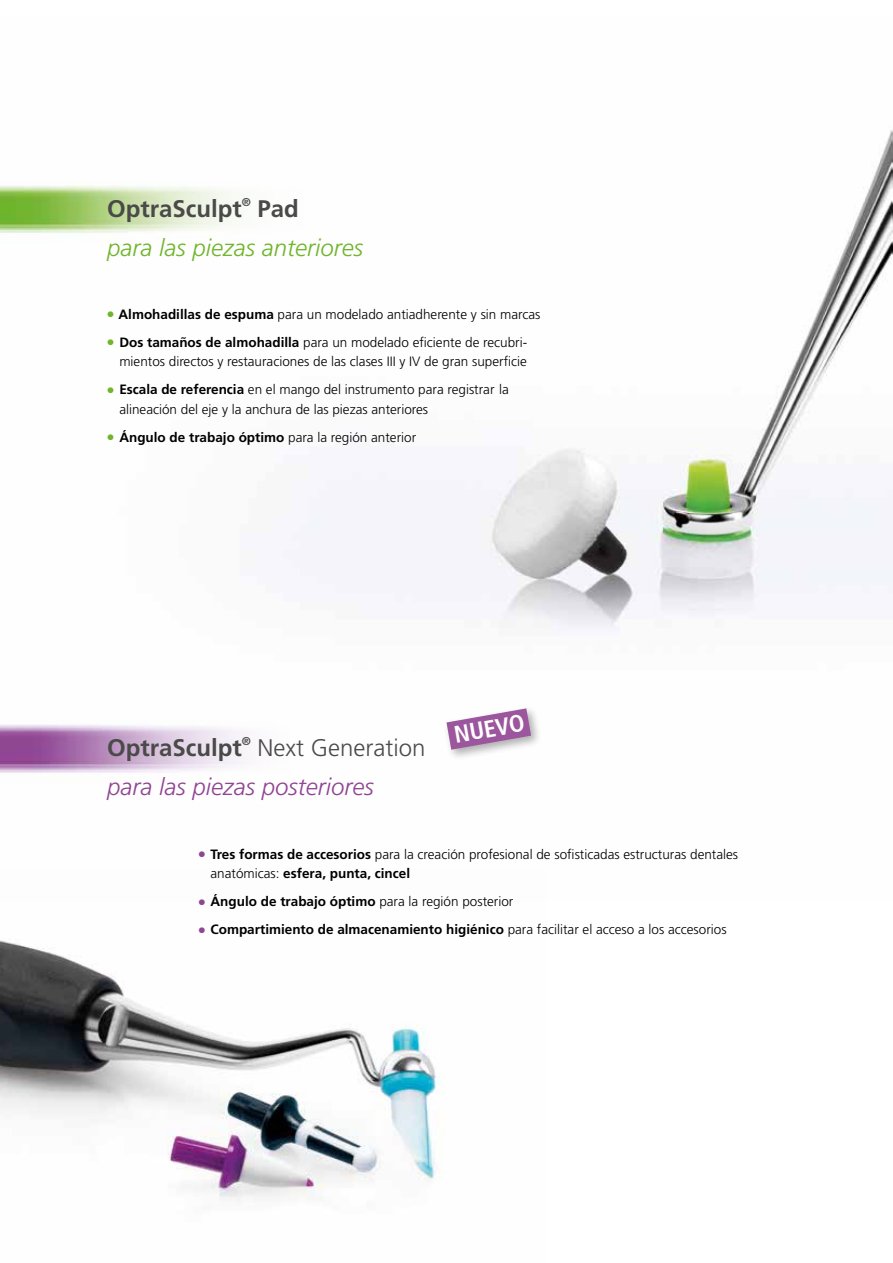
<style>
.page{position:relative;width:893px;height:1263px;background:#fff}
.page>*{position:absolute;margin:0;border:0;box-sizing:border-box;transform-origin:0 0}
.t1{font:700 24px "Frutiger";color:#4a4a49}
.t2{font:italic 300 24px "Frutiger";color:#904493}
.t3{font:italic 300 24px "Frutiger";color:#70b52c}
.t4{font:300 24px "Frutiger";color:#4a4a49}
.t5{font:700 condensed 24px "Frutiger";color:#fff}
.t6{font:300 13.5px/19.5px "Frutiger";color:#000}
.t7{font:700 13.5px "Frutiger";color:#000}
.t8{font:700 11.4px "Frutiger";color:#4a4a49}
.s1{font-size:16.5px;color:#70b52c}
.s2{font-weight:700}
.s3{font-weight:300;font-size:16.5px;color:#70b52c}
.s4{font-weight:300}
.s5{font-size:16.5px;color:#904493}
.s6{font-weight:300;font-size:16.5px;color:#904493}
</style>
<div class="page">
<img style="left:283px;top:130px;width:610px;height:500px">
<div style="left:443px;top:705px;width:100px;height:57px;background:#000;opacity:.35"></div>
<svg style="left:446px;top:708px;width:85px;height:42px"></svg>
<img style="left:0;top:940px;width:444px;height:262px">
<img style="left:0;top:181px;width:340px;height:62px">
<img style="left:0;top:725px;width:246px;height:48px">
<h1 class="t1" style="left:107px;top:194px;width:136px">OptraSculpt</h1>
<p class="t8" style="left:242px;top:195px;width:11px">®</p>
<h1 class="t1" style="left:257px;top:194px;width:43px">Pad</h1>
<h1 class="t3" style="left:107px;top:234px;width:258px">para las piezas anteriores</h1>
<p class="t6" style="left:107px;top:304px;width:435px"><span class="s1">•</span> <span class="s2">Almohadillas de espuma</span> para un modelado antiadherente y sin marcas</p>
<p class="t6" style="left:107px;top:332px;width:422px;text-align:right"><span class="s1">•</span> <span class="s2">Dos tamaños de almohadilla</span> para un modelado eficiente de recubri&shy;mientos directos y restauraciones de las clases III y IV de gran superficie</p>
<p class="t6" style="left:119px;top:380px;width:391px;text-indent:-13px"><span class="s1">•</span> <span class="s2">Escala de referencia</span> en el mango del instrumento para registrar la alineación del eje y la anchura de las piezas anteriores</p>
<p class="t7" style="left:107px;top:429px;width:311px"><span class="s3">•</span> Ángulo de trabajo óptimo <span class="s4">para la región anterior</span></p>
<h1 class="t1" style="left:107px;top:733px;width:136px">OptraSculpt</h1>
<p class="t8" style="left:242px;top:734px;width:11px">®</p>
<h1 class="t4" style="left:257px;top:734px;width:169px">Next Generation</h1>
<h1 class="t2" style="left:107px;top:773px;width:268px">para las piezas posteriores</h1>
<h1 class="t5" style="left:452px;top:721px;width:73px;rotate:-10deg">NUEVO</h1>
<p class="t6" style="left:211px;top:845px;width:529px;text-indent:-13px"><span class="s5">•</span> <span class="s2">Tres formas de accesorios</span> para la creación profesional de sofisticadas estructuras dentales anatómicas: <span class="s2">esfera, punta, cincel</span></p>
<p class="t7" style="left:198px;top:894px;width:317px"><span class="s6">•</span> Ángulo de trabajo óptimo <span class="s4">para la región posterior</span></p>
<p class="t7" style="left:198px;top:922px;width:530px"><span class="s6">•</span> Compartimiento de almacenamiento higiénico <span class="s4">para facilitar el acceso a los accesorios</span></p>
</div>
